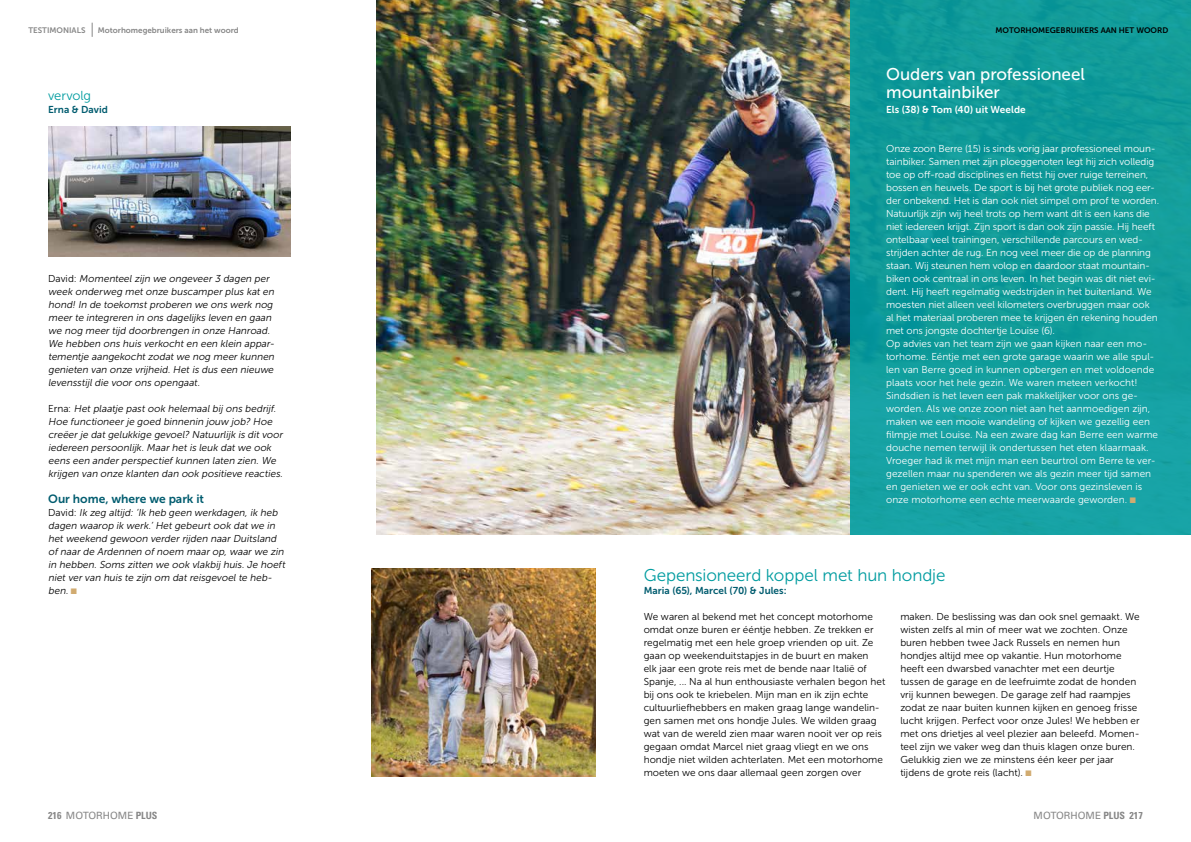
<style>
.page{position:relative;width:1191px;height:842px;background:#fff}
.page>*{position:absolute;margin:0;border:0;box-sizing:border-box;transform-origin:0 0}
.t1{font:17px/18px "Museo Sans 500";letter-spacing:-.005em;color:#fff}
.t2{font:17px "Museo Sans 300";letter-spacing:-.005em;color:#009ca0}
.t3{font:13px "Museo Sans 300";letter-spacing:-.01em;color:#009ca0}
.t4{font:12px "Museo Sans 700";letter-spacing:-.005em;color:#005c6f}
.t5{font:10px/13px "Museo Sans 300";letter-spacing:-.005em;color:#fff}
.t6{font:10px/13px "Museo Sans 300";letter-spacing:.005em;color:#000}
.t7{font:italic 10px/13px "Museo Sans 300";letter-spacing:.005em;color:#000}
.t8{font:10px "Museo Sans 700";letter-spacing:.005em;color:#005c6f}
.t9{font:10px "Univers LT Std";color:#878787}
.t10{font:10px "Museo Sans 700";color:#fff}
.t11{font:8px "Museo Sans 700";color:#878787}
.t12{font:8px "Museo Sans 700";color:#000}
.s1{font-style:normal}
.s2{color:#d1ab70}
.s3{font-weight:700;font-stretch:condensed}
</style>
<div class="page">
<img style="left:376px;top:0;width:474px;height:534px">
<div style="left:850px;top:0;width:341px;height:534px;background:linear-gradient(to right,#0f9a9b,#149f9e)"></div>
<svg style="left:92px;top:23px;width:1px;height:14px"></svg>
<img style="left:48px;top:126px;width:243px;height:130px">
<img style="left:371px;top:568px;width:224px;height:208px">
<p class="t11" style="left:28px;top:26px;width:59px">TESTIMONIALS</p>
<p class="t11" style="left:98px;top:26px;width:142px">Motorhomegebruikers aan het woord</p>
<h2 class="t3" style="left:48px;top:89px;width:44px">vervolg</h2>
<p class="t8" style="left:48px;top:104px;width:61px">Erna &amp; David</p>
<p class="t7" style="left:48px;top:272px;width:230px"><span class="s1">D a v i d :</span> Momenteel zijn we ongeveer 3 dagen per week onderweg met onze buscamper plus kat en hond! In de toekomst proberen we ons werk nog meer te integreren in ons dagelijks leven en gaan we nog meer tijd doorbrengen in onze Hanroad.<br>We hebben ons huis verkocht en een klein appar&shy;tementje aangekocht zodat we nog meer kunnen genieten van onze vrijheid. Het is dus een nieuwe levensstijl die voor ons opengaat.</p>
<p class="t7" style="left:48px;top:402px;width:238px"><span class="s1">E r n a :</span> Het plaatje past ook helemaal bij ons bedrijf.<br>Hoe functioneer je goed binnenin jouw job? Hoe creëer je dat gelukkige gevoel? Natuurlij k is dit voor iedereen persoonlij k. Maar het is leuk dat we ook eens een ander perspectief kunnen laten zien. We krijgen van onze klanten dan ook positieve reacties.</p>
<p class="t4" style="left:48px;top:492px;width:157px">Our home, where we park it</p>
<p class="t7" style="left:48px;top:506px;width:240px"><span class="s1">D a v i d :</span> Ik zeg altijd: ‘Ik heb geen werkdagen, ik heb dagen waarop ik werk.’ Het gebeurt ook dat we in het weekend gewoon verder rijden naar Duitsland of naar de Ardennen of noem maar op, waar we zin in hebben. Soms zitten we ook vlakbij huis. Je hoeft niet ver van huis te zij n om dat reisgevoel te heb&shy;ben. <span class="s2">■</span></p>
<p class="t9" style="left:48px;top:810px;width:111px"><span class="s3">216</span> MOTORHOME <span class="s3">PLUS</span></p>
<p class="t12" style="left:995px;top:26px;width:174px">MOTORHOMEGEBRUIKERS AAN HET WOORD</p>
<h1 class="t1" style="left:886px;top:66px;width:200px">Ouders van professioneel mountainbiker</h1>
<p class="t10" style="left:886px;top:104px;width:141px">Els (38) &amp; Tom (40) uit Weelde</p>
<p class="t5" style="left:886px;top:142px;width:274px">Onze zoon Berre (15) is sinds vorig jaar professioneel moun&shy;tainbiker. Samen met zijn ploeggenoten legt hij zich volledig toe op off-road disciplines en fietst hij over ruige terreinen, bossen en heuvels. De sport is bij het grote publiek nog eer&shy;der onbekend. Het is dan ook niet simpel om prof te worden.<br>Natuurlijk zijn wij heel trots op hem want dit is een kans die niet iedereen krijgt. Zijn sport is dan ook zijn passie. Hij heeft ontelbaar veel trainingen, verschillende parcours en wed&shy;strijden achter de rug. En nog veel meer die op de planning staan. Wij steunen hem volop en daardoor staat mountain&shy;biken ook centraal in ons leven. In het begin was dit niet evi&shy;dent. Hij heeft regelmatig wedstrijden in het buitenland. We moesten niet alleen veel kilometers overbruggen maar ook al het materiaal proberen mee te krijgen én rekening houden met ons jongste dochtertje Louise (6).<br>Op advies van het team zijn we gaan kijken naar een mo&shy;torhome. Eéntje met een grote garage waarin we alle spul&shy;len van Berre goed in kunnen opbergen en met voldoende plaats voor het hele gezin. We waren meteen verkocht!<br>Sindsdien is het leven een pak makkelijker voor ons ge&shy;worden. Als we onze zoon niet aan het aanmoedigen zijn, maken we een mooie wandeling of kijken we gezellig een filmpje met Louise. Na een zware dag kan Berre een warme douche nemen terwijl ik ondertussen het eten klaarmaak.<br>Vroeger had ik met mijn man een beurtrol om Berre te ver&shy;gezellen maar nu spenderen we als gezin meer tijd samen en genieten we er ook echt van. Voor ons gezinsleven is onze motorhome een echte meerwaarde geworden. <span class="s2">■</span></p>
<h1 class="t2" style="left:643px;top:566px;width:303px">Gepensioneerd koppel met hun hondje</h1>
<p class="t8" style="left:643px;top:585px;width:144px">Maria (65), Marcel (70) &amp; Jules:</p>
<p class="t6" style="left:643px;top:610px;width:243px">We waren al bekend met het concept motorhome omdat onze buren er ééntje hebben. Ze trekken er regelmatig met een hele groep vrienden op uit. Ze gaan op weekenduitstapjes in de buurt en maken<br>elk jaar een grote reis met de bende naar Italië of Spanje, ... Na al hun enthousiaste verhalen begon het bij ons ook te kriebelen. Mijn man en ik zijn echte cultuurliefhebbers en maken graag lange wandelin&shy;gen samen met ons hondje Jules. We wilden graag wat van de wereld zien maar waren nooit ver op reis gegaan omdat Marcel niet graag vliegt en we ons hondje niet wilden achterlaten. Met een motorhome moeten we ons daar allemaal geen zorgen over</p>
<p class="t6" style="left:900px;top:610px;width:241px">maken. De beslissing was dan ook snel gemaakt. We wisten zelfs al min of meer wat we zochten. Onze buren hebben twee Jack Russels en nemen hun hondjes altijd mee op vakantie. Hun motorhome heeft een dwarsbed vanachter met een deurtje tussen de garage en de leefruimte zodat de honden vrij kunnen bewegen. De garage zelf had raampjes zodat ze naar buiten kunnen kijken en genoeg frisse lucht krijgen. Perfect voor onze Jules! We hebben er met ons drietjes al veel plezier aan beleefd. Momen&shy;teel zijn we vaker weg dan thuis klagen onze buren.<br>Gelukkig zien we ze minstens één keer per jaar tijdens de grote reis (lacht). <span class="s2">■</span></p>
<p class="t9" style="left:1033px;top:810px;width:111px">MOTORHOME <span class="s3">PLUS 217</span></p>
</div>
